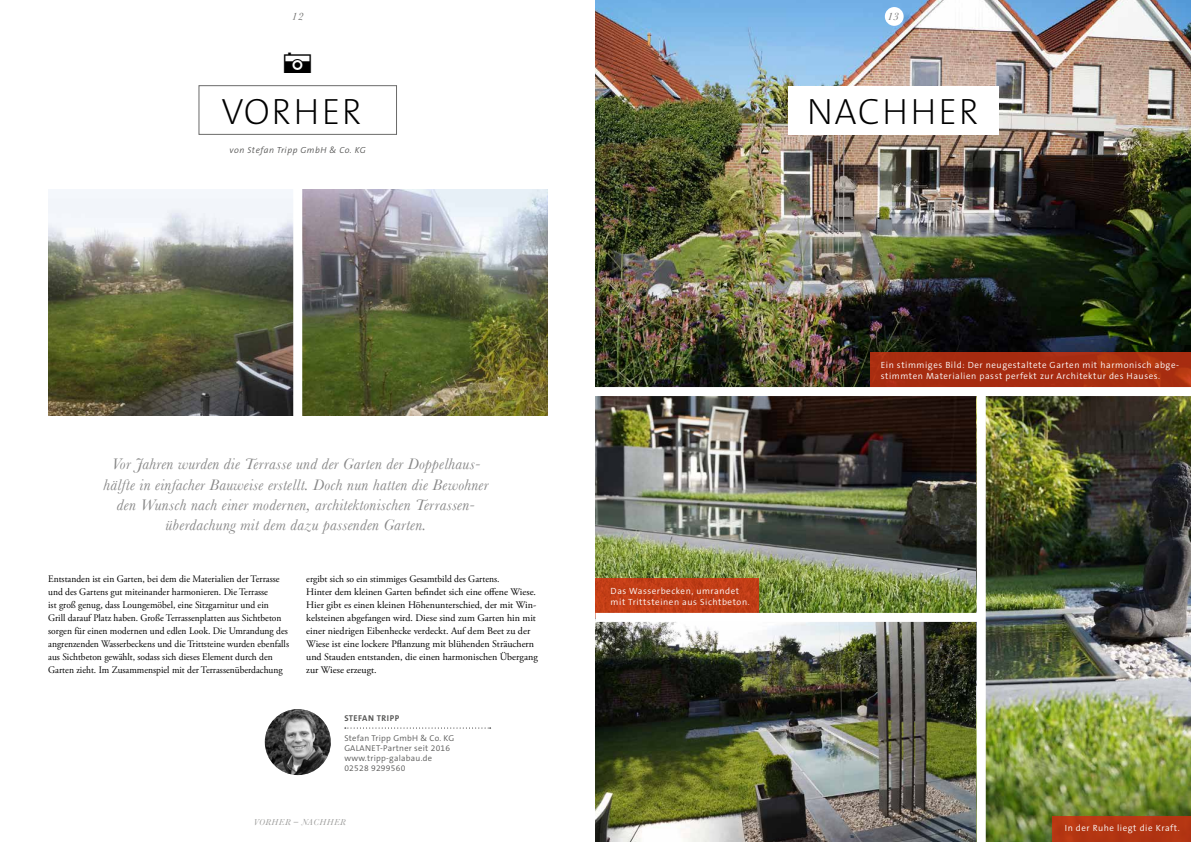
<style>
.page{position:relative;width:1191px;height:842px;background:#fff}
.page>*{position:absolute;margin:0;border:0;box-sizing:border-box;transform-origin:0 0}
.t1{font:200 36.8px "The Sans B2";letter-spacing:.04em;color:#000}
.t2{font:36.8px "Modern Pictograms";color:#000}
.t3{font:italic 16px/20.2px "Baskerville";letter-spacing:.02em;color:#878787;text-align:center}
.t4{font:italic 11px "Baskerville";color:#6b6b6a}
.t5{font:10px/13px "Adobe Garamond Pro";color:#000;scale:.95 1}
.t6{font:300 9px/11px "The Sans B4";letter-spacing:.06em;color:#fff}
.t7{font:italic 9px "Baskerville";letter-spacing:.06em;color:#9d9d9c}
.t8{font:italic 300 8.9px "The Sans B4";letter-spacing:.06em;color:#575756}
.t9{font:300 8.5px/10px "The Sans B4";letter-spacing:.03em;color:#575756}
.t10{font:700 8.5px "The Sans B7";letter-spacing:.06em;color:#575756}
.s1{font-weight:700;font-style:normal}
</style>
<div class="page">
<img style="left:595px;top:396px;width:381px;height:446px">
<div style="left:198px;top:85px;width:199px;height:50px;border:1px solid #6b6b6a"></div>
<img style="left:48px;top:190px;width:499px;height:225px">
<img style="left:595px;top:0;width:596px;height:387px">
<img style="left:985px;top:396px;width:206px;height:446px">
<div style="left:788px;top:86px;width:210px;height:48px;background:#fff"></div>
<div style="left:293px;top:182px;width:9px;height:250px;background:#fff"></div>
<svg style="left:345px;top:727px;width:146px;height:1px"></svg>
<div style="left:1052px;top:816px;width:139px;height:26px;background:#b43612"></div>
<svg style="left:595px;top:578px;width:164px;height:35px;background:#c13d16"></svg>
<div style="left:870px;top:352px;width:321px;height:40px;background:#a72c10"></div>
<img style="left:265px;top:709px;width:66px;height:66px;border-radius:33px">
<div style="left:595px;top:613px;width:386px;height:9px;background:#fff"></div>
<div style="left:582px;top:387px;width:609px;height:9px;background:#fff"></div>
<div style="left:885px;top:7px;width:18px;height:19px;background:#fff;border-radius:50%"></div>
<p class="t4" style="left:292px;top:10px;width:13px">12</p>
<h1 class="t2" style="left:281px;top:44px;width:36px">A</h1>
<h1 class="t1" style="left:221px;top:92px;width:142px">VORHER</h1>
<p class="t8" style="left:230px;top:146px;width:138px">von Stefan Tripp GmbH &amp; Co. KG</p>
<p class="t4" style="left:887px;top:10px;width:13px">13</p>
<h1 class="t1" style="left:806px;top:92px;width:173px">NACHHER</h1>
<p class="t3" style="left:103px;top:454px;width:386px">Vor Jahren wurden die Terrasse und der Garten der Doppelhaus&shy;hälfte in einfacher Bauweise erstellt. Doch nun hatten die Bewohner den Wunsch nach einer modernen, architektonischen Terrassen&shy;überdachung mit dem dazu passenden Garten.</p>
<p class="t5" style="left:48px;top:573px;width:255px">Entstanden ist ein Garten, bei dem die Materialien der Terrasse und des Gartens gut miteinander harmonieren. Die Terrasse<br>ist groß genug, dass Loungemöbel, eine Sitzgarnitur und ein<br>Grill darauf Platz haben. Große Terrassenplatten aus Sichtbeton sorgen für einen modernen und edlen Look. Die Umrandung des angrenzenden Wasserbeckens und die Trittsteine wurden ebenfalls aus Sichtbeton gewählt, sodass sich dieses Element durch den Garten zieht. Im Zusammenspiel mit der Terrassenüberdachung</p>
<p class="t5" style="left:306px;top:573px;width:245px">ergibt sich so ein stimmiges Gesamtbild des Gartens.<br>Hinter dem kleinen Garten befindet sich eine offene Wiese.<br>Hier gibt es einen kleinen Höhenunterschied, der mit Win&shy;kelsteinen abgefangen wird. Diese sind zum Garten hin mit einer niedrigen Eibenhecke verdeckt. Auf dem Beet zu der Wiese ist eine lockere Pflanzung mit blühenden Sträuchern und Stauden entstanden, die einen harmonischen Übergang zur Wiese erzeugt.</p>
<p class="t10" style="left:344px;top:713px;width:57px">STEFAN TRIPP</p>
<p class="t9" style="left:344px;top:733px;width:111px">Stefan Tripp GmbH &amp; Co. KG<br>GALANET-Partner seit 2016 www.tripp-galabau.de<br>02528 9299560</p>
<p class="t7" style="left:253px;top:817px;width:94px">VORHER <span class="s1">–</span> NACHHER</p>
<p class="t6" style="left:610px;top:585px;width:141px">Das Wasserbecken, umrandet mit Trittsteinen aus Sichtbeton.</p>
<p class="t6" style="left:880px;top:360px;width:299px">Ein stimmiges Bild: Der neugestaltete Garten mit harmonisch abge&shy;stimmten Materialien passt perfekt zur Architektur des Hauses.</p>
<p class="t6" style="left:1064px;top:823px;width:117px">In der Ruhe liegt die Kraft.</p>
</div>
